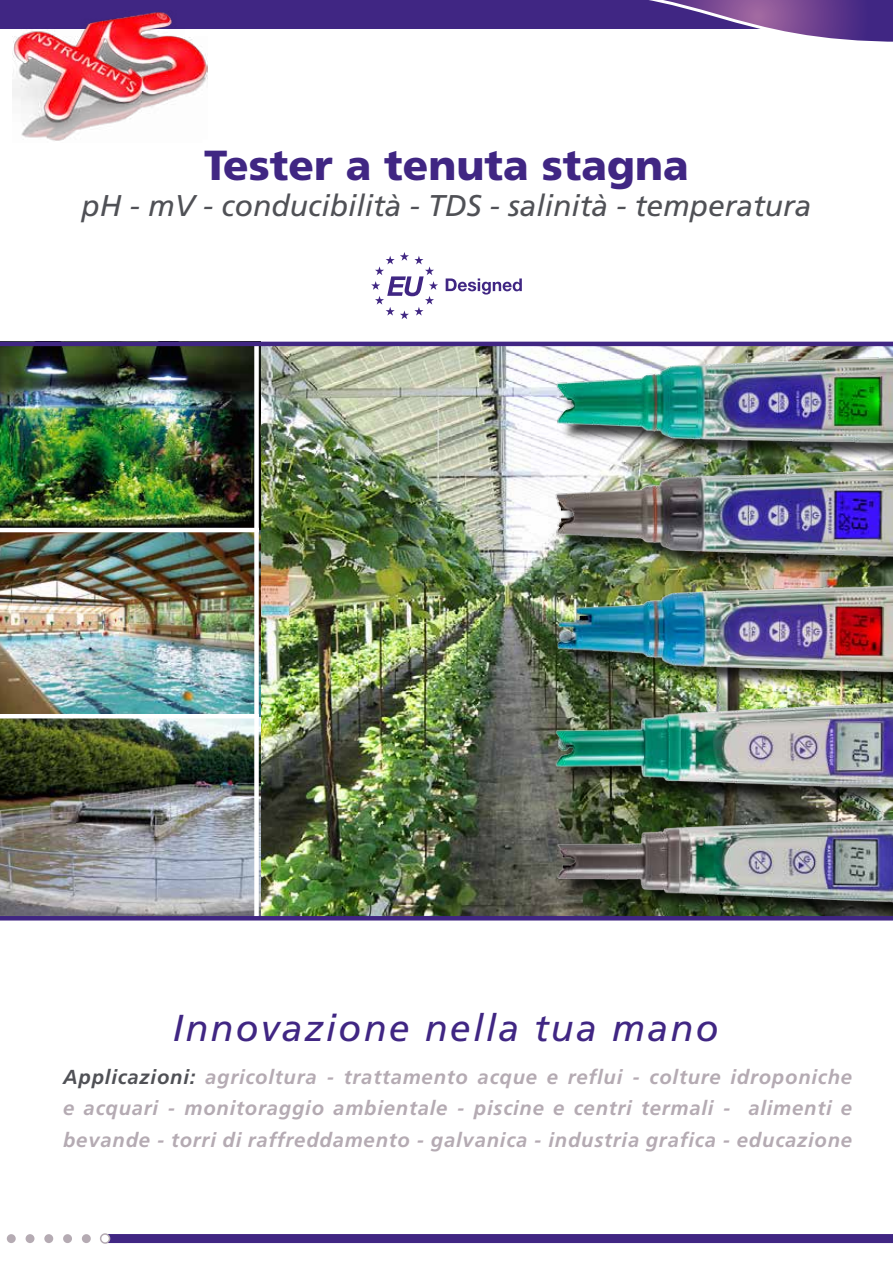
<style>
.page{position:relative;width:893px;height:1263px;background:#fff}
.page>*{position:absolute;margin:0;border:0;box-sizing:border-box;transform-origin:0 0}
.t1{font:900 42px "Frutiger LT Std";color:#402683}
.t2{font:italic 37.5px "Frutiger LT Std";letter-spacing:.06em;color:#402683}
.t3{font:italic 30px "Frutiger LT Std";color:#505156}
.t4{font:italic 700 20.25px/31.5px "Frutiger LT Std";letter-spacing:.04em;color:#b5abb3;text-align:justify}
.s1{color:#505156}
</style>
<div class="page">
<img style="left:260px;top:346px;width:633px;height:570px">
<img style="left:0;top:341px;width:260px;height:575px">
<div style="left:82px;top:1234px;width:9px;height:9px;background:#b5abb3;border-radius:50%"></div>
<div style="left:63px;top:1234px;width:9px;height:9px;background:#b5abb3;border-radius:50%"></div>
<div style="left:44px;top:1234px;width:9px;height:9px;background:#b5abb3;border-radius:50%"></div>
<div style="left:26px;top:1234px;width:8px;height:9px;background:#b5abb3;border-radius:50%"></div>
<div style="left:7px;top:1234px;width:9px;height:9px;background:#b5abb3;border-radius:50%"></div>
<div style="left:105px;top:1234px;width:788px;height:9px;background:#402683"></div>
<div style="left:101px;top:1234px;width:9px;height:9px;background:#fff;border-radius:50%"></div>
<div style="left:100px;top:1233px;width:10px;height:11px;border:2px solid #b5abb3;border-radius:50%"></div>
<div style="left:254px;top:344px;width:5px;height:573px;background:#fff"></div>
<hr style="left:0;top:528px;width:259px;height:4px;background:#fff">
<hr style="left:0;top:714px;width:259px;height:4px;background:#fff">
<div style="left:561px;top:821px;width:332px;height:101px;background:#000;opacity:.75"></div>
<img style="left:542px;top:815px;width:351px;height:94px">
<div style="left:560px;top:471px;width:333px;height:106px;background:#000;opacity:.75"></div>
<img style="left:550px;top:466px;width:343px;height:97px">
<div style="left:562px;top:586px;width:331px;height:106px;background:#000;opacity:.75"></div>
<img style="left:547px;top:583px;width:346px;height:95px">
<div style="left:560px;top:702px;width:333px;height:107px;background:#000;opacity:.75"></div>
<img style="left:552px;top:698px;width:341px;height:94px">
<div style="left:560px;top:357px;width:333px;height:106px;background:#000;opacity:.75"></div>
<img style="left:552px;top:350px;width:341px;height:98px">
<hr style="left:0;top:916px;width:893px;height:4px;background:#402683">
<hr style="left:0;top:342px;width:893px;height:4px;background:#402683">
<div style="left:0;top:0;width:893px;height:29px;background:#402683"></div>
<svg style="left:649px;top:0;width:244px;height:42px"></svg>
<img style="left:13px;top:12px;width:194px;height:129px">
<svg style="left:446px;top:278px;width:76px;height:17px"></svg>
<svg style="left:371px;top:252px;width:67px;height:67px"></svg>
<h1 class="t1" style="left:204px;top:140px;width:486px">Tester a tenuta stagna</h1>
<h3 class="t3" style="left:81px;top:188px;width:732px">pH - mV - conducibilità - TDS - salinità - temperatura</h3>
<h2 class="t2" style="left:173px;top:1006px;width:547px">Innovazione nella tua mano</h2>
<p class="t4" style="left:63px;top:1061px;width:791px"><span class="s1">Applicazioni:</span> agricoltura - trattamento acque e reflui - colture idroponiche e acquari - monitoraggio ambientale - piscine e centri termali - alimenti e bevande - torri di raffreddamento - galvanica - industria grafica - educazione</p>
</div>
